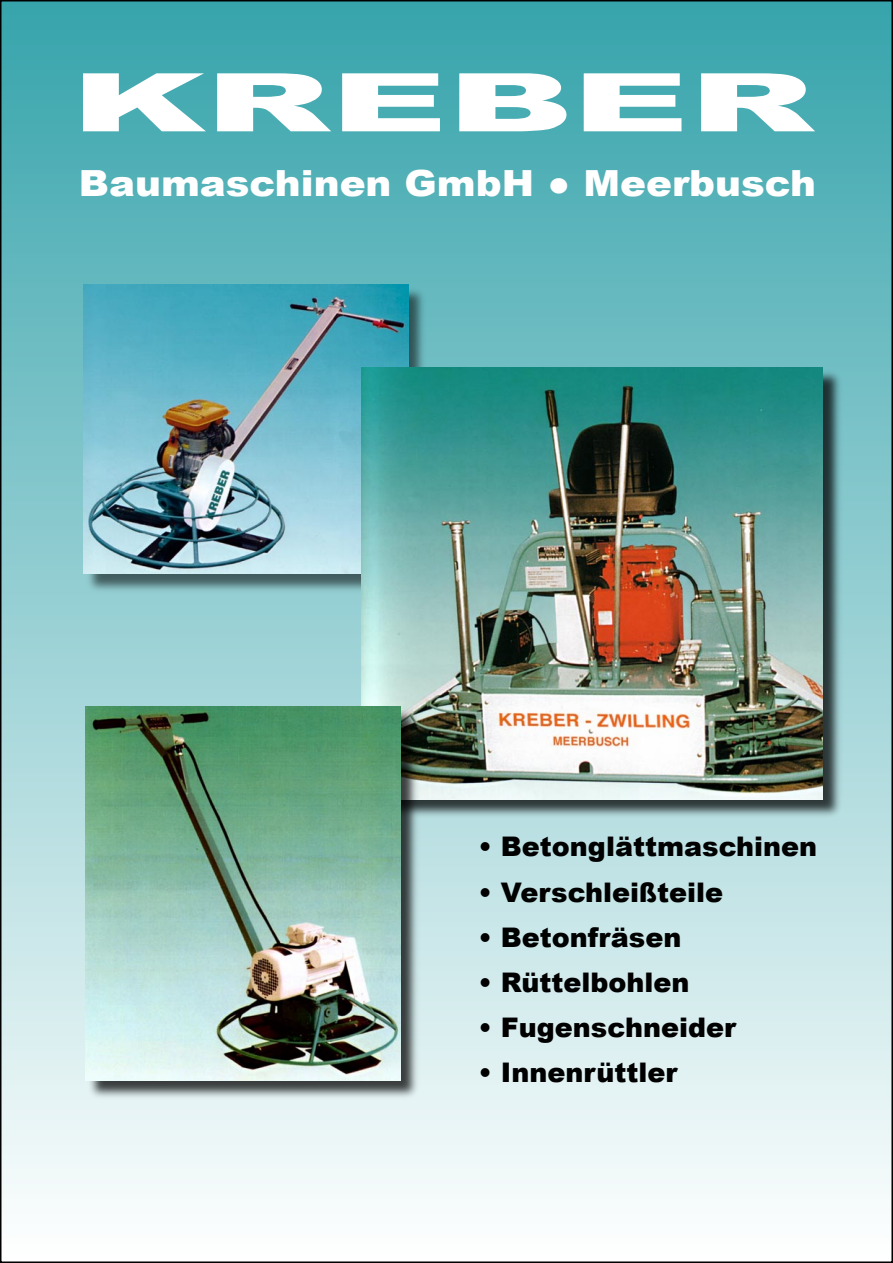
<style>
.page{position:relative;width:893px;height:1263px;background:#fff}
.page>*{position:absolute;margin:0;border:0;box-sizing:border-box;transform-origin:0 0}
.t1{font:900 81px "Arial";letter-spacing:-.005em;color:#fff;scale:2 1}
.t2{font:900 36px "Arial";color:#fff;scale:1.08 1}
.t3{font:900 27px "Arial";color:#000}
</style>
<div class="page">
<div style="left:1px;top:1px;width:891px;height:1261px;background:linear-gradient(to bottom,#36a3ab,#fff)"></div>
<div style="left:84px;top:286px;width:344px;height:308px;background:#000;opacity:.55"></div>
<img style="left:84px;top:285px;width:324px;height:289px">
<div style="left:362px;top:368px;width:481px;height:452px;background:#000;opacity:.75"></div>
<img style="left:361px;top:368px;width:462px;height:431px">
<div style="left:86px;top:708px;width:334px;height:393px;background:#000;opacity:.75"></div>
<img style="left:85px;top:707px;width:315px;height:374px">
<p class="t1" style="left:71px;top:44px;width:373px">KREBER</p>
<p class="t2" style="left:79px;top:157px;width:684px">Baumaschinen GmbH ● Meerbusch</p>
<p class="t3" style="left:478px;top:827px;width:340px">• Betonglättmaschinen</p>
<p class="t3" style="left:478px;top:872px;width:246px">• Verschleißteile</p>
<p class="t3" style="left:478px;top:917px;width:204px">• Betonfräsen</p>
<p class="t3" style="left:478px;top:962px;width:213px">• Rüttelbohlen</p>
<p class="t3" style="left:478px;top:1008px;width:259px">• Fugenschneider</p>
<p class="t3" style="left:478px;top:1053px;width:200px">• Innenrüttler</p>
</div>
